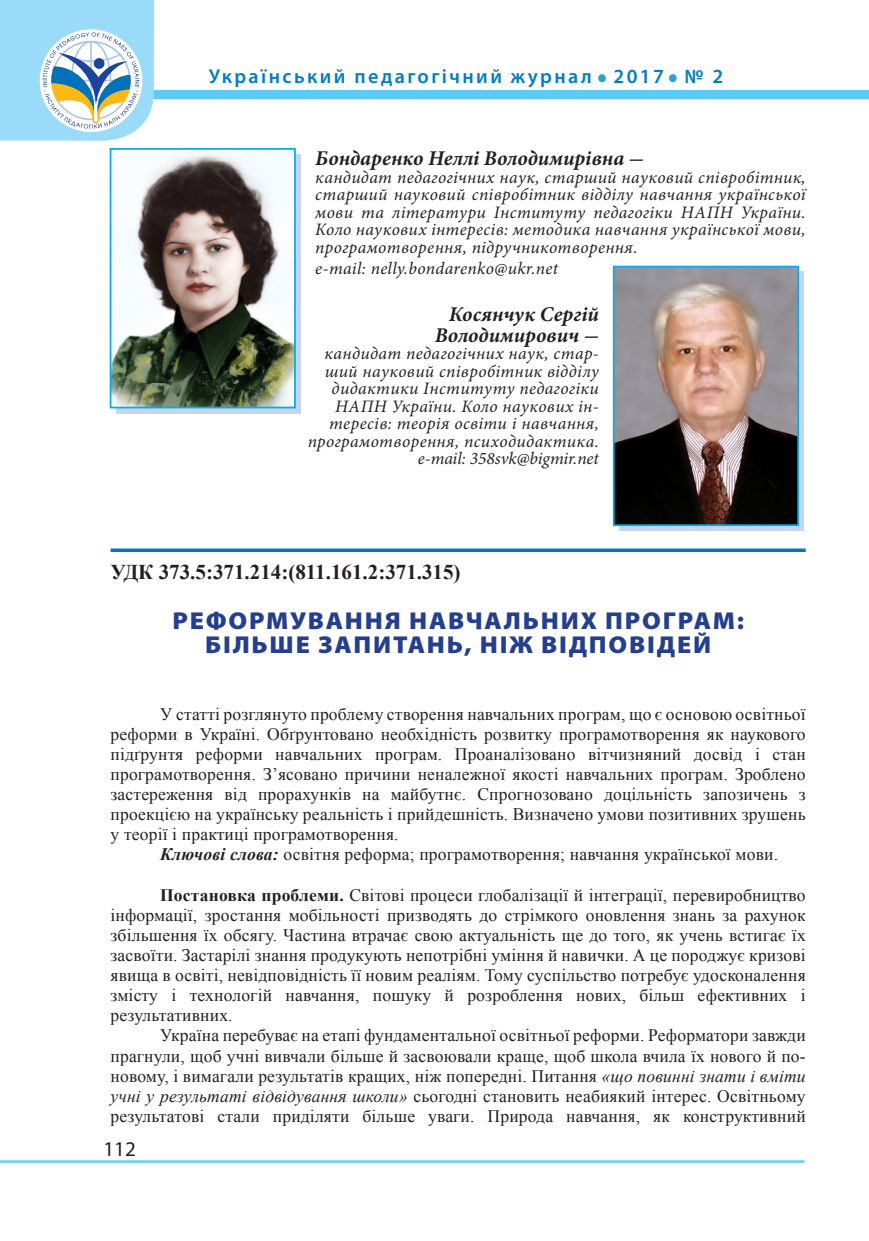
<style>
.page{position:relative;width:869px;height:1241px;background:#fff}
.page>*{position:absolute;margin:0;border:0;box-sizing:border-box;transform-origin:0 0}
.t1{font:600 50.4px "Myriad Pro";color:#2aa2db}
.t2{font:900 24.5px "Myriad Pro";letter-spacing:.07em;color:#253f8e;scale:1.05 1}
.t3{font:italic 700 21px/21px "Minion Pro";color:#231f20;text-align:right}
.t4{font:700 21px "Times New Roman";color:#231f20}
.t5{font:21px "Myriad Pro";color:#231f20}
.t6{font:600 20.12px "Myriad Pro";letter-spacing:.12em;color:#007ec5}
.Стиль_абзаца_3{font:17.5px/20.1px "Times New Roman";letter-spacing:.01em;color:#231f20;text-align:justify}
.t7{font:italic 17.5px/17.5px "Minion Pro";letter-spacing:.02em;color:#231f20;text-align:justify}
.t8{font:italic 17.5px "Minion Pro";letter-spacing:-.005em;color:#231f20}
.s1{font-weight:700;font-style:italic}
.s2{font-weight:700}
.s3{font-style:italic}
</style>
<div class="page">
<hr style="left:0;top:1159px;width:804px;height:3px;background:#6bcff6">
<div style="left:0;top:90px;width:868px;height:8px;background:#5accf5"></div>
<svg style="left:0;top:0;width:154px;height:141px"></svg>
<svg style="left:110px;top:548px;width:695px;height:4px;background:#2189c8"></svg>
<div style="left:116px;top:154px;width:184px;height:259px;background:#c6d5ed"></div>
<img style="left:113px;top:152px;width:180px;height:253px">
<div style="left:110px;top:148px;width:186px;height:260px;border:2px solid #00aeef"></div>
<div style="left:619px;top:271px;width:184px;height:260px;background:linear-gradient(to right,#c6d5ed,#c6d5ed)"></div>
<img style="left:615px;top:269px;width:180px;height:254px">
<div style="left:612px;top:266px;width:186px;height:260px;border:2px solid #00aeef"></div>
<p class="t6" style="left:208px;top:64px;width:384px">Український педагогічний журнал</p>
<h1 class="t1" style="left:595px;top:33px;width:13px">.</h1>
<p class="t6" style="left:613px;top:64px;width:52px">2017</p>
<h1 class="t1" style="left:666px;top:33px;width:13px">.</h1>
<p class="t6" style="left:684px;top:64px;width:40px">№ 2</p>
<p class="t3" style="left:315px;top:147px;width:330px">Бондаренко Неллі Володимирівна -</p>
<p class="t7" style="left:315px;top:168px;width:491px">кандидат педагогічних наук, старший науковий співробітник, старший науковий співробітник відділу навчання української мови та літератури Інституту педагогіки НАПН України.<br>Коло наукових інтересів: методика навчання української мови, програмотворення, підручникотворення.</p>
<p class="t7" style="left:315px;top:260px;width:244px">e-mail: nelly.bondarenko@ukr.net</p>
<p class="t3" style="left:434px;top:303px;width:165px">Косянчук Сергій<br>Володимирович -</p>
<p class="t7" style="left:307px;top:345px;width:292px;text-align:right">кандидат педагогічних наук, стар&shy;ший науковий співробітник відділу дидактики Інституту педагогіки НАПН України. Коло наукових ін&shy;тересів: теорія освіти і навчання, програмотворення, психодидактика.</p>
<p class="t8" style="left:417px;top:447px;width:182px">e-mail: 358svk@bigmir.net</p>
<p class="t4" style="left:110px;top:557px;width:351px">УДК 373.5:371.214:(811.161.2:371.315)</p>
<p class="t2" style="left:172px;top:604px;width:545px">РЕФОРМУВАННЯ НАВЧАЛЬНИХ ПРОГРАМ:</p>
<p class="t2" style="left:205px;top:628px;width:483px">БІЛЬШЕ ЗАПИТАНЬ, НІЖ ВІДПОВІДЕЙ</p>
<p class="Стиль_абзаца_3" style="left:110px;top:703px;width:696px;text-indent:50px">У статті розглянуто проблему створення навчальних програм, що є основою освітньої реформи в Україні. Обґрунтовано необхідність розвитку програмотворення як наукового підґрунтя реформи навчальних програм. Проаналізовано вітчизняний досвід і стан програмотворення. З’ясовано причини неналежної якості навчальних програм. Зроблено застереження від прорахунків на майбутнє. Спрогнозовано доцільність запозичень з проекцією на українську реальність і прийдешність. Визначено умови позитивних зрушень у теорії і практиці програмотворення.</p>
<p class="Стиль_абзаца_3" style="left:160px;top:844px;width:619px"><span class="s1">Ключові слова:</span> освітня реформа; програмотворення; навчання української мови.</p>
<p class="Стиль_абзаца_3" style="left:110px;top:884px;width:696px;text-indent:50px"><span class="s2">Постановка проблеми.</span> Світові процеси глобалізації й інтеграції, перевиробництво інформації, зростання мобільності призводять до стрімкого оновлення знань за рахунок збільшення їх обсягу. Частина втрачає свою актуальність ще до того, як учень встигає їх засвоїти. Застарілі знання продукують непотрібні уміння й навички. А це породжує кризові явища в освіті, невідповідність її новим реаліям. Тому суспільство потребує удосконалення змісту і технологій навчання, пошуку й розроблення нових, більш ефективних і результативних.</p>
<p class="Стиль_абзаца_3" style="left:110px;top:1024px;width:696px;text-indent:50px">Україна перебуває на етапі фундаментальної освітньої реформи. Реформатори завжди прагнули, щоб учні вивчали більше й засвоювали краще, щоб школа вчила їх нового й по&shy;новому, і вимагали результатів кращих, ніж попередні. Питання <span class="s3">«що повинні знати і вміти учні у результаті відвідування школи»</span> сьогодні становить неабиякий інтерес. Освітньому результатові стали приділяти більше уваги. Природа навчання, як конструктивний</p>
<p class="t5" style="left:103px;top:1135px;width:34px">112</p>
</div>
